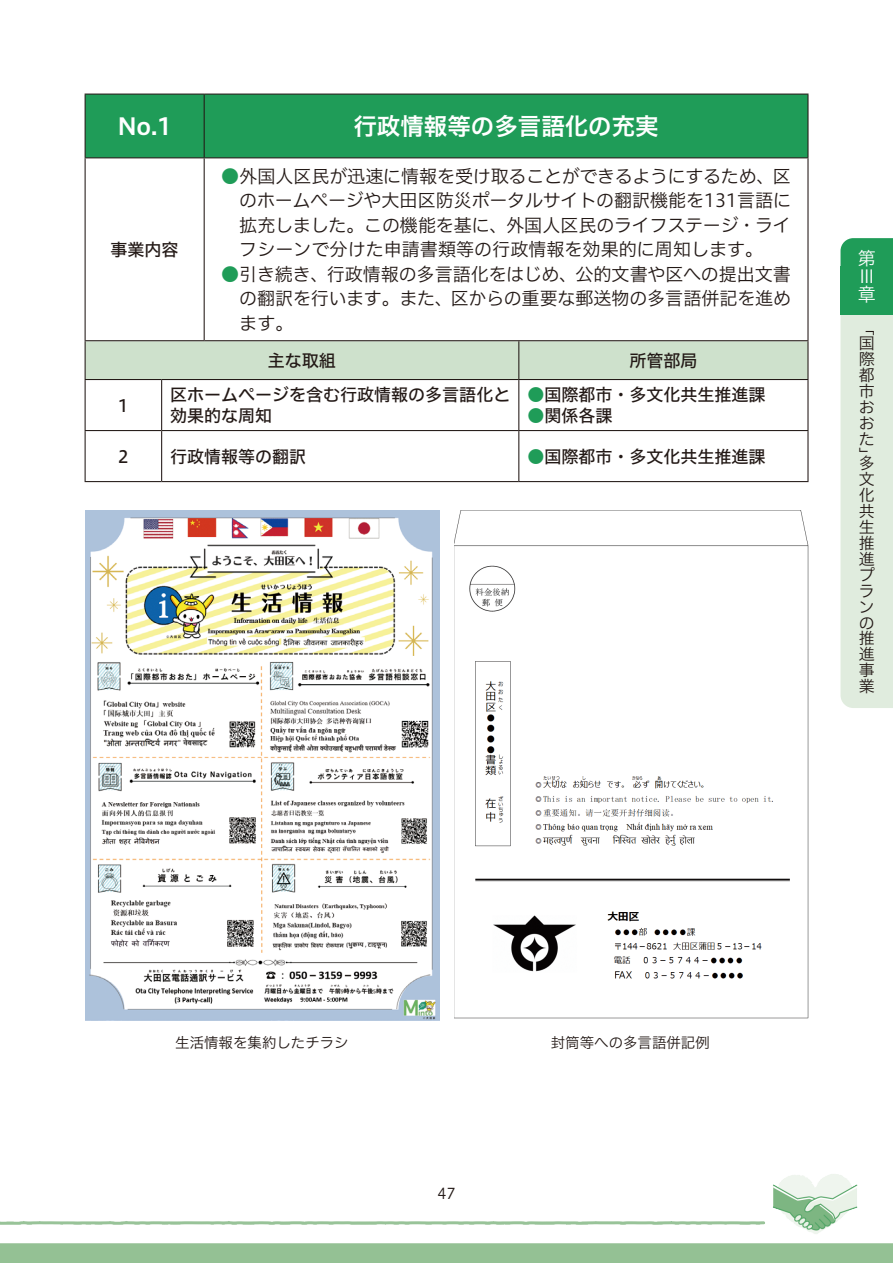
<style>
.page{position:relative;width:893px;height:1263px;background:#fff}
.page>*{position:absolute;margin:0;border:0;box-sizing:border-box;transform-origin:0 0}
.ベタ組み用_A_T{font:23.55px "Hiragino UD Sans F Std N W6";color:#fff}
.表組み_つき{font:18px/24.5px "Hiragino UD Sans F Std N W3";color:#231916;text-align:justify}
.t1{font:18px/18px "Hiragino UD Sans F Std N W3";color:#fff}
.ベタ組み用_A_T-2{font:16.95px "Hiragino UD Sans F Std N W5";color:#231916}
.表組み_つき-2{font:16.95px "Hiragino UD Sans F Std N W5";color:#231916}
.t2{font:15.9px/15.9px "Hiragino UD Sans F Std N W3";color:#231916;text-align:justify}
.t3{font:14.85px "Hiragino UD Sans F Std N W3";color:#231916}
.ベタ組み用_A_T-3{font:14.4px "Hiragino UD Sans F Std N W3";color:#231916}
.s1{color:#1f9c58}
</style>
<div class="page">
<img style="left:0;top:93px;width:893px;height:1170px">
<div style="left:86px;top:341px;width:721px;height:38px;background:#cee1cc"></div>
<hr style="left:85px;top:341px;width:1px;height:38px;background:#231916">
<hr style="left:518px;top:341px;width:1px;height:38px;background:#231916">
<hr style="left:807px;top:341px;width:1px;height:38px;background:#231916">
<hr style="left:85px;top:379px;width:77px;height:1px;background:#231916">
<hr style="left:85px;top:380px;width:1px;height:50px;background:#231916">
<hr style="left:162px;top:379px;width:357px;height:1px;background:#231916">
<hr style="left:161px;top:380px;width:1px;height:50px;background:#231916">
<hr style="left:519px;top:379px;width:289px;height:1px;background:#231916">
<hr style="left:518px;top:380px;width:1px;height:50px;background:#231916">
<hr style="left:807px;top:380px;width:1px;height:50px;background:#231916">
<hr style="left:85px;top:430px;width:77px;height:1px;background:#231916">
<hr style="left:85px;top:431px;width:1px;height:50px;background:#231916">
<hr style="left:162px;top:430px;width:357px;height:1px;background:#231916">
<hr style="left:161px;top:431px;width:1px;height:50px;background:#231916">
<hr style="left:519px;top:430px;width:289px;height:1px;background:#231916">
<hr style="left:518px;top:431px;width:1px;height:50px;background:#231916">
<hr style="left:807px;top:431px;width:1px;height:50px;background:#231916">
<hr style="left:85px;top:481px;width:77px;height:1px;background:#231916">
<hr style="left:162px;top:481px;width:357px;height:1px;background:#231916">
<hr style="left:519px;top:481px;width:289px;height:1px;background:#231916">
<div style="left:86px;top:95px;width:721px;height:62px;background:#1f9c58"></div>
<hr style="left:85px;top:94px;width:119px;height:1px;background:#231916">
<hr style="left:85px;top:95px;width:1px;height:62px;background:#231916">
<hr style="left:204px;top:94px;width:604px;height:1px;background:#231916">
<hr style="left:204px;top:95px;width:1px;height:62px;background:#231916">
<hr style="left:807px;top:95px;width:1px;height:62px;background:#231916">
<hr style="left:85px;top:157px;width:119px;height:1px;background:#231916">
<hr style="left:85px;top:158px;width:1px;height:182px;background:#231916">
<hr style="left:204px;top:157px;width:604px;height:1px;background:#231916">
<hr style="left:204px;top:158px;width:1px;height:182px;background:#231916">
<hr style="left:807px;top:158px;width:1px;height:182px;background:#231916">
<hr style="left:85px;top:340px;width:119px;height:1px;background:#231916">
<hr style="left:204px;top:340px;width:604px;height:1px;background:#231916">
<img style="left:85px;top:510px;width:355px;height:510px">
<img style="left:454px;top:510px;width:355px;height:508px">
<svg style="left:840px;top:238px;width:53px;height:470px;background:#d4e7d5"></svg>
<div style="left:840px;top:266px;width:53px;height:49px;background:#1f9c58"></div>
<p class="ベタ組み用_A_T" style="left:118px;top:108px;width:55px">No.1</p>
<p class="ベタ組み用_A_T" style="left:353px;top:108px;width:307px">行政情報等の多言語化の充実</p>
<p class="ベタ組み用_A_T-2" style="left:111px;top:236px;width:70px">事業内容</p>
<p class="表組み_つき" style="left:239px;top:163px;width:553px;text-indent:-18px"><span class="s1">●</span>外国人区民が迅速に情報を受け取ることができるようにするため、区のホームページや大田区防災ポータルサイトの翻訳機能を131言語に拡充しました。この機能を基に、外国人区民のライフステージ・ライフシーンで分けた申請書類等の行政情報を効果的に周知します。</p>
<p class="表組み_つき" style="left:239px;top:261px;width:553px;text-indent:-18px"><span class="s1">●</span>引き続き、行政情報の多言語化をはじめ、公的文書や区への提出文書の翻訳を行います。また、区からの重要な郵送物の多言語併記を進めます。</p>
<p class="ベタ組み用_A_T-2" style="left:268px;top:348px;width:70px">主な取組</p>
<p class="ベタ組み用_A_T-2" style="left:629px;top:348px;width:70px">所管部局</p>
<p class="ベタ組み用_A_T-2" style="left:118px;top:392px;width:12px">1</p>
<p class="ベタ組み用_A_T-2" style="left:170px;top:382px;width:342px">区ホームページを含む行政情報の多言語化と</p>
<p class="ベタ組み用_A_T-2" style="left:170px;top:403px;width:104px">効果的な周知</p>
<p class="表組み_つき-2" style="left:527px;top:382px;width:240px"><span class="s1">●</span>国際都市・多文化共生推進課</p>
<p class="表組み_つき-2" style="left:527px;top:403px;width:87px"><span class="s1">●</span>関係各課</p>
<p class="ベタ組み用_A_T-2" style="left:118px;top:443px;width:12px">2</p>
<p class="ベタ組み用_A_T-2" style="left:170px;top:443px;width:138px">行政情報等の翻訳</p>
<p class="表組み_つき-2" style="left:527px;top:443px;width:240px"><span class="s1">●</span>国際都市・多文化共生推進課</p>
<p class="t1" style="left:858px;top:248px;width:19px">第<br>Ⅲ章</p>
<p class="t2" style="left:859px;top:319px;width:17px">「国際都市おおた」</p>
<p class="t2" style="left:859px;top:454px;width:17px;text-align:left">多文化共生推進プランの推進事業</p>
<p class="ベタ組み用_A_T-3" style="left:175px;top:1032px;width:175px">生活情報を集約したチラシ</p>
<p class="ベタ組み用_A_T-3" style="left:551px;top:1032px;width:161px">封筒等への多言語併記例</p>
<p class="t3" style="left:437px;top:1182px;width:20px">47</p>
</div>
